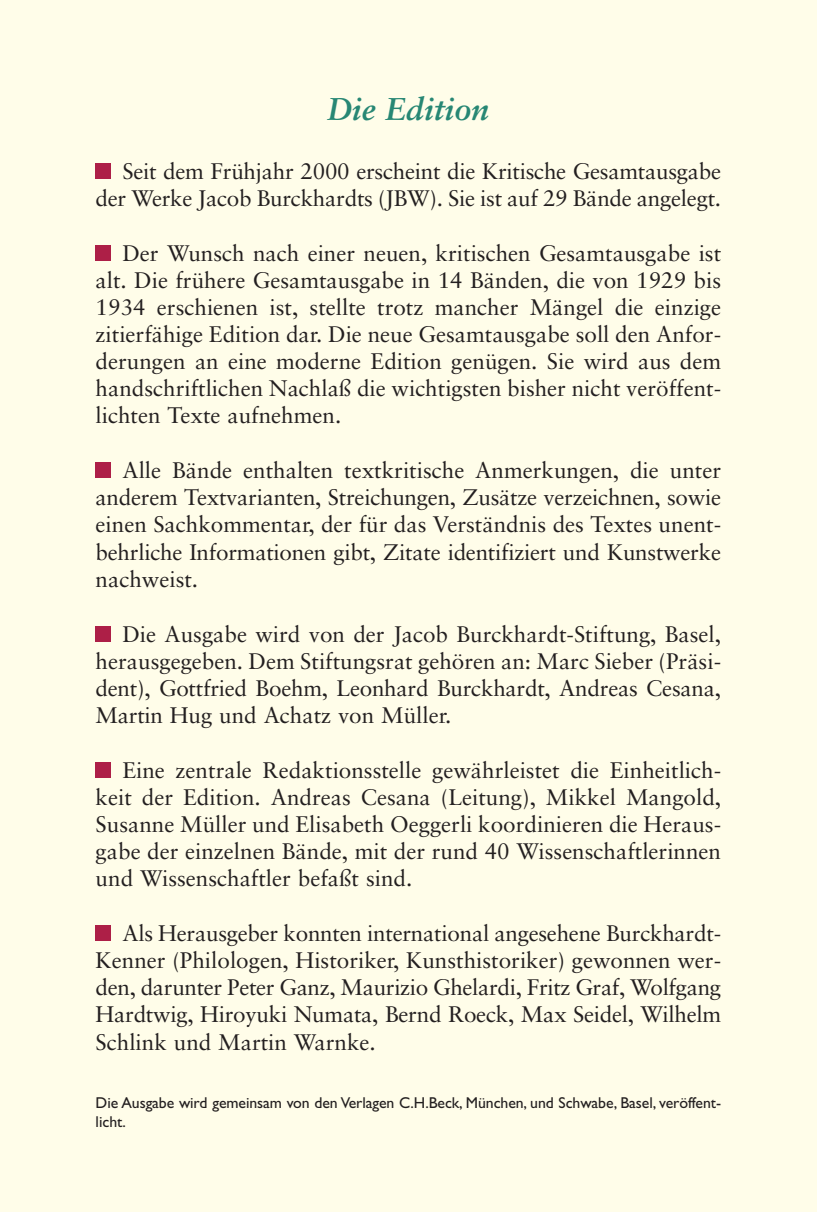
<style>
.page{position:relative;width:817px;height:1212px;background:#fff}
.page>*{position:absolute;margin:0;border:0;box-sizing:border-box;transform-origin:0 0}
.t1{font:italic 700 31.5px "Sabon";color:#278774}
.t2{font:22.5px/27px "Sabon";letter-spacing:-.01em;color:#231f20;text-align:justify}
.t3{font:15.75px/18.9px "Gill Sans";letter-spacing:-.005em;color:#231f20}
</style>
<div class="page">
<div style="left:0;top:0;width:816px;height:1212px;background:#fffde9"></div>
<h1 class="t1" style="left:327px;top:96px;width:163px">Die Edition</h1>
<p class="t2" style="left:96px;top:159px;width:627px;text-align:right">Seit dem Frühjahr 2000 erscheint die Kritische Gesamtausgabe der Werke Jacob Burckhardts (JBW). Sie ist auf 29 Bände angelegt.</p>
<p class="t2" style="left:96px;top:241px;width:627px;text-indent:27px">Der Wunsch nach einer neuen, kritischen Gesamtausgabe ist alt. Die frühere Gesamtausgabe in 14 Bänden, die von 1929 bis 1934 erschienen ist, stellte trotz mancher Mängel die einzige zitierfähige Edition dar. Die neue Gesamtausgabe soll den Anfor&shy;derungen an eine moderne Edition genügen. Sie wird aus dem handschriftlichen Nachlaß die wichtigsten bisher nicht veröffent&shy;lichten Texte aufnehmen.</p>
<p class="t2" style="left:96px;top:459px;width:627px;text-indent:27px">Alle Bände enthalten textkritische Anmerkungen, die unter anderem Textvarianten, Streichungen, Zusätze verzeichnen, sowie einen Sachkommentar, der für das Verständnis des Textes unent&shy;behrliche Informationen gibt, Zitate identifiziert und Kunstwerke nachweist.</p>
<p class="t2" style="left:96px;top:622px;width:627px;text-indent:27px">Die Ausgabe wird von der Jacob Burckhardt-Stiftung, Basel, herausgegeben. Dem Stiftungsrat gehören an: Marc Sieber (Präsi&shy;dent), Gottfried Boehm, Leonhard Burckhardt, Andreas Cesana, Martin Hug und Achatz von Müller.</p>
<p class="t2" style="left:96px;top:758px;width:627px;text-indent:27px">Eine zentrale Redaktionsstelle gewährleistet die Einheitlich&shy;keit der Edition. Andreas Cesana (Leitung), Mikkel Mangold, Susanne Müller und Elisabeth Oeggerli koordinieren die Heraus&shy;gabe der einzelnen Bände, mit der rund 40 Wissenschaftlerinnen und Wissenschaftler befaßt sind.</p>
<p class="t2" style="left:96px;top:922px;width:627px;text-indent:27px">Als Herausgeber konnten international angesehene Burckhardt-Kenner (Philologen, Historiker, Kunsthistoriker) gewonnen wer&shy;den, darunter Peter Ganz, Maurizio Ghelardi, Fritz Graf, Wolfgang Hardtwig, Hiroyuki Numata, Bernd Roeck, Max Seidel, Wilhelm Schlink und Martin Warnke.</p>
<p class="t3" style="left:96px;top:1095px;width:627px">Die Ausgabe wird gemeinsam von den Verlagen C.H.Beck, München, und Schwabe, Basel, veröffent&shy;licht.</p>
</div>
